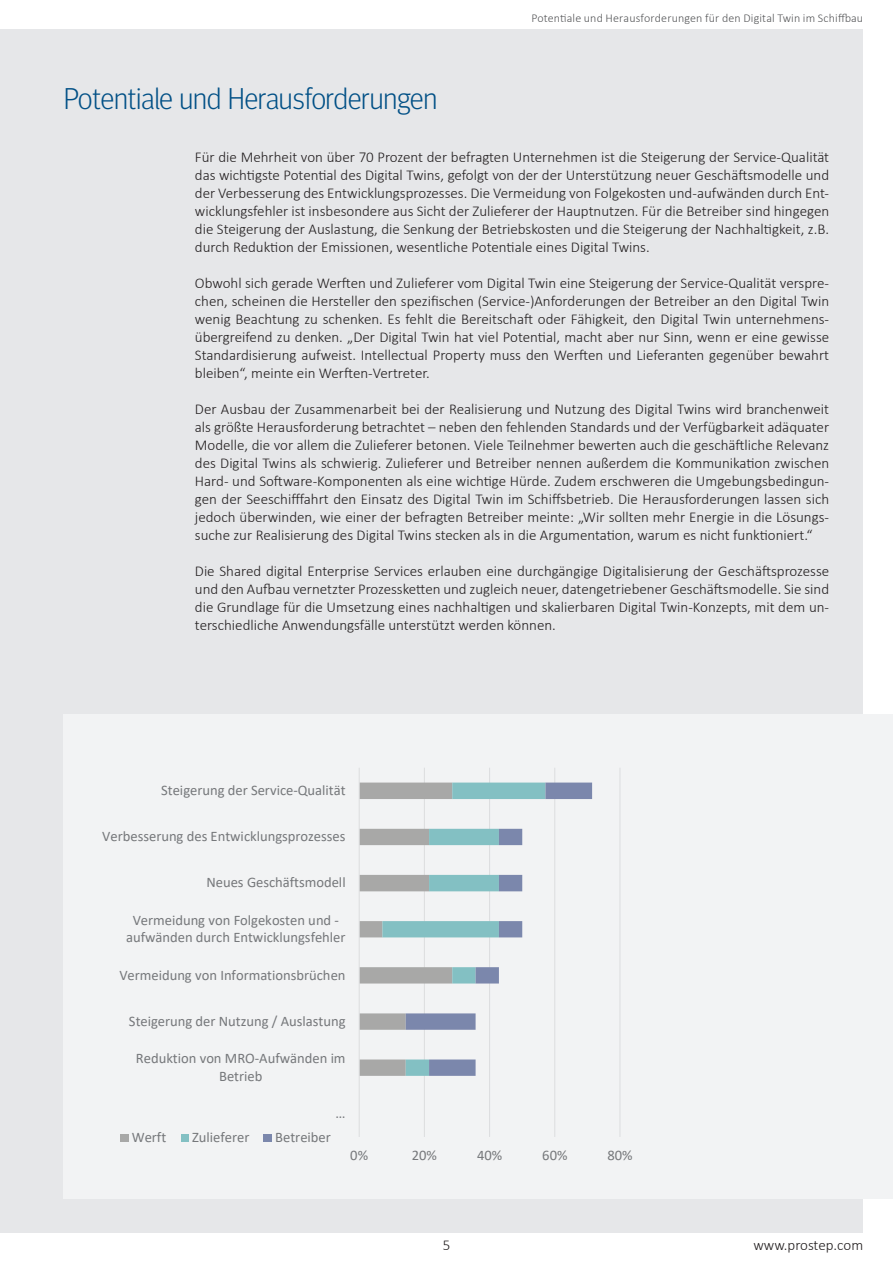
<style>
.page{position:relative;width:893px;height:1263px;background:#fff}
.page>*{position:absolute;margin:0;border:0;box-sizing:border-box;transform-origin:0 0}
.t1{font:300 30px "Meta Headline OT";color:#015086}
.blaue_Bullets{font:300 15px/18px "Calibri";color:#231f20;text-align:justify}
.t2{font:14.55px/17.7px "Calibri";color:#76787b;text-align:center}
.t3{font:300 12px "Calibri";letter-spacing:.01em;color:#57585a}
</style>
<div class="page">
<div style="left:0;top:30px;width:863px;height:1203px;background:#e6e7e9"></div>
<div style="left:859px;top:183px;width:34px;height:74px;background:#fff"></div>
<div style="left:64px;top:714px;width:829px;height:485px;background:#f2f3f4"></div>
<hr style="left:424px;top:768px;width:1px;height:369px;background:#dcdddf">
<hr style="left:489px;top:768px;width:1px;height:369px;background:#dcdddf">
<hr style="left:554px;top:768px;width:1px;height:369px;background:#dcdddf">
<hr style="left:619px;top:768px;width:1px;height:369px;background:#dcdddf">
<svg style="left:360px;top:782px;width:22px;height:294px"></svg>
<svg style="left:382px;top:782px;width:24px;height:294px"></svg>
<svg style="left:406px;top:782px;width:186px;height:294px"></svg>
<hr style="left:359px;top:768px;width:1px;height:369px;background:#dcdddf">
<div style="left:120px;top:1133px;width:8px;height:8px;background:#a8a8a7"></div>
<div style="left:181px;top:1133px;width:7px;height:8px;background:#83c0c3"></div>
<div style="left:264px;top:1133px;width:8px;height:8px;background:#7b87ac"></div>
<p class="t1" style="left:64px;top:80px;width:375px">Potentiale und Herausforderungen</p>
<p class="t3" style="left:531px;top:10px;width:333px">Potentiale und Herausforderungen für den Digital Twin im Schiffbau</p>
<p class="blaue_Bullets" style="left:195px;top:147px;width:636px">Für die Mehrheit von über 70 Prozent der befragten Unternehmen ist die Steigerung der Service-Qualität das wichtigste Potential des Digital Twins, gefolgt von der der Unterstützung neuer Geschäftsmodelle und der Verbesserung des Entwicklungsprozesses. Die Vermeidung von Folgekosten und -aufwänden durch Ent&shy;wicklungsfehler ist insbesondere aus Sicht der Zulieferer der Hauptnutzen. Für die Betreiber sind hingegen die Steigerung der Auslastung, die Senkung der Betriebskosten und die Steigerung der Nachhaltigkeit, z.B. durch Reduktion der Emissionen, wesentliche Potentiale eines Digital Twins.</p>
<p class="blaue_Bullets" style="left:195px;top:273px;width:636px">Obwohl sich gerade Werften und Zulieferer vom Digital Twin eine Steigerung der Service-Qualität verspre&shy;chen, scheinen die Hersteller den spezifischen (Service-)Anforderungen der Betreiber an den Digital Twin wenig Beachtung zu schenken. Es fehlt die Bereitschaft oder Fähigkeit, den Digital Twin unternehmens&shy;übergreifend zu denken. „Der Digital Twin hat viel Potential, macht aber nur Sinn, wenn er eine gewisse Standardisierung aufweist. Intellectual Property muss den Werften und Lieferanten gegenüber bewahrt bleiben“, meinte ein Werften-Vertreter.</p>
<p class="blaue_Bullets" style="left:195px;top:399px;width:636px">Der Ausbau der Zusammenarbeit bei der Realisierung und Nutzung des Digital Twins wird branchenweit als größte Herausforderung betrachtet – neben den fehlenden Standards und der Verfügbarkeit adäquater Modelle, die vor allem die Zulieferer betonen. Viele Teilnehmer bewerten auch die geschäftliche Relevanz des Digital Twins als schwierig. Zulieferer und Betreiber nennen außerdem die Kommunikation zwischen Hard- und Software-Komponenten als eine wichtige Hürde. Zudem erschweren die Umgebungsbedingun&shy;gen der Seeschifffahrt den Einsatz des Digital Twin im Schiffsbetrieb. Die Herausforderungen lassen sich jedoch überwinden, wie einer der befragten Betreiber meinte: „Wir sollten mehr Energie in die Lösungs&shy;suche zur Realisierung des Digital Twins stecken als in die Argumentation, warum es nicht funktioniert.“</p>
<p class="blaue_Bullets" style="left:195px;top:561px;width:636px">Die Shared digital Enterprise Services erlauben eine durchgängige Digitalisierung der Geschäftsprozesse und den Aufbau vernetzter Prozessketten und zugleich neuer, datengetriebener Geschäftsmodelle. Sie sind die Grundlage für die Umsetzung eines nachhaltigen und skalierbaren Digital Twin-Konzepts, mit dem un&shy;terschiedliche Anwendungsfälle unterstützt werden können.</p>
<p class="t2" style="left:161px;top:781px;width:186px">Steigerung der Service-Qualität</p>
<p class="t2" style="left:102px;top:827px;width:245px">Verbesserung des Entwicklungsprozesses</p>
<p class="t2" style="left:206px;top:873px;width:141px">Neues Geschäftsmodell</p>
<p class="t2" style="left:126px;top:910px;width:221px">Vermeidung von Folgekosten und - aufwänden durch Entwicklungsfehler</p>
<p class="t2" style="left:119px;top:966px;width:228px">Vermeidung von Informationsbrüchen</p>
<p class="t2" style="left:129px;top:1012px;width:218px">Steigerung der Nutzung / Auslastung</p>
<p class="t2" style="left:136px;top:1049px;width:211px">Reduktion von MRO-Aufwänden im<br>Betrieb</p>
<p class="t2" style="left:336px;top:1104px;width:12px">…</p>
<p class="t2" style="left:132px;top:1128px;width:36px">Werft</p>
<p class="t2" style="left:192px;top:1128px;width:59px">Zulieferer</p>
<p class="t2" style="left:275px;top:1128px;width:57px">Betreiber</p>
<p class="t2" style="left:350px;top:1146px;width:19px">0%</p>
<p class="t2" style="left:412px;top:1146px;width:27px">20%</p>
<p class="t2" style="left:477px;top:1146px;width:27px">40%</p>
<p class="t2" style="left:542px;top:1146px;width:27px">60%</p>
<p class="t2" style="left:607px;top:1146px;width:27px">80%</p>
<p class="blaue_Bullets" style="left:443px;top:1236px;width:9px">5</p>
<p class="blaue_Bullets" style="left:753px;top:1236px;width:111px">www.prostep.com</p>
</div>
